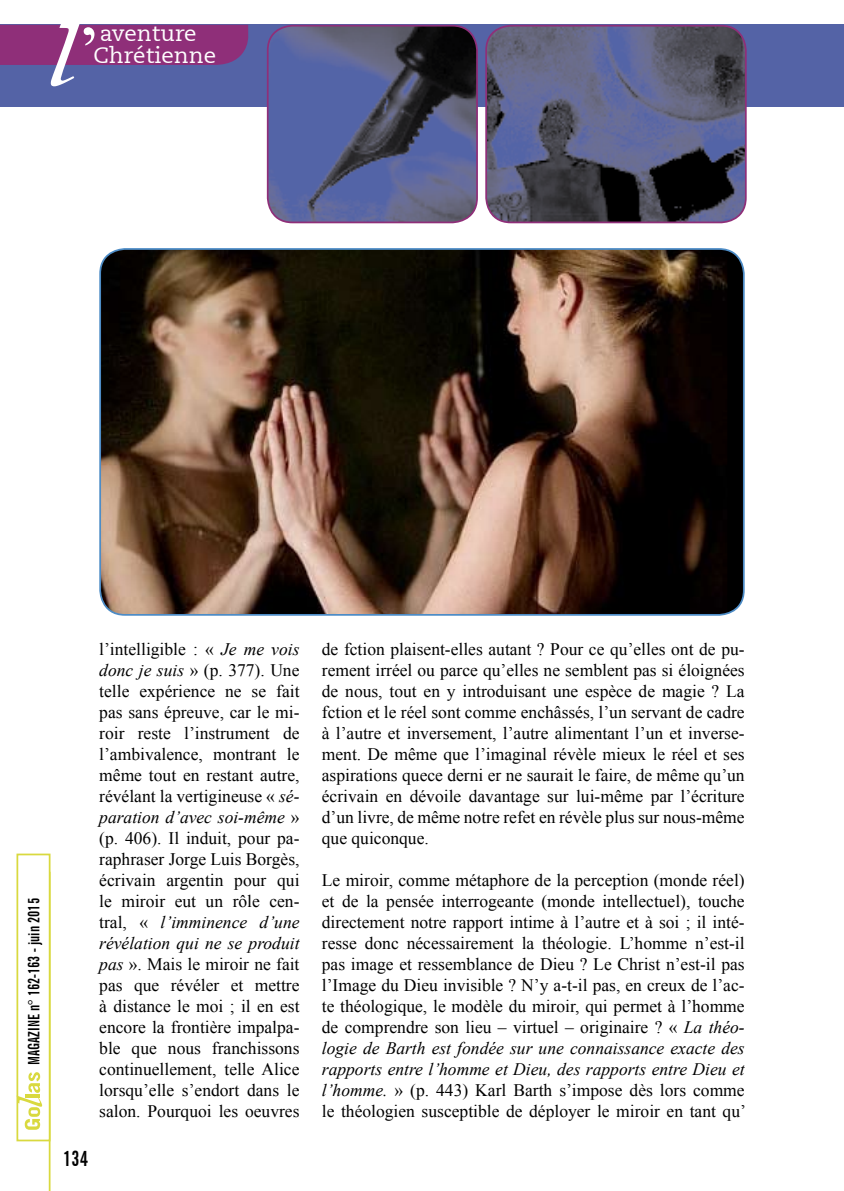
<style>
.page{position:relative;width:844px;height:1191px;background:#fff}
.page>*{position:absolute;margin:0;border:0;box-sizing:border-box;transform-origin:0 0}
.t1{font:22.4px/22.4px "PMN Caecilia 55 Roman";color:#fff}
.t2{font:700 extra-condensed 21px "News Gothic BT";color:#000}
.t3{font:17.5px/21px "Times New Roman";color:#000;text-align:justify}
.t4{font:700 extra-condensed 15.75px "News Gothic BT";color:#000}
.s1{font-style:italic}
</style>
<div class="page">
<div style="left:0;top:25px;width:843px;height:82px;background:#5463a6"></div>
<svg style="left:0;top:24px;width:248px;height:62px"></svg>
<img style="left:268px;top:26px;width:209px;height:196px">
<div style="left:267px;top:25px;width:211px;height:198px;border:2px solid #8f2f79;border-radius:25px"></div>
<img style="left:487px;top:26px;width:258px;height:196px">
<div style="left:485px;top:25px;width:261px;height:198px;border:2px solid #8f2f79;border-radius:25px"></div>
<div style="left:100px;top:249px;width:643px;height:366px;background:#000;border-radius:25px"></div>
<img style="left:101px;top:251px;width:626px;height:363px">
<div style="left:99px;top:248px;width:645px;height:368px;border:2px solid #4d8cc6;border-radius:25px"></div>
<hr style="left:49px;top:871px;width:1px;height:320px;background:#d9d93f">
<div style="left:16px;top:853px;width:34px;height:288px;background:#fff;border:2px solid #d9d93f"></div>
<svg style="left:17px;top:1072px;width:25px;height:57px"></svg>
<p class="t1" style="left:93px;top:23px;width:124px">aventure<br>Chrétienne</p>
<p class="t4" style="left:24px;top:1064px;width:168px;rotate:-90deg">Magazine n° 162-163 - juin 2015</p>
<p class="t3" style="left:99px;top:638px;width:202px">l’intelligible : « <span class="s1">Je me vois donc je suis</span> » (p. 377). Une telle expérience ne se fait pas sans épreuve, car le mi&shy;roir reste l’instrument de l’ambivalence, montrant le même tout en restant autre, révélant la vertigineuse « <span class="s1">sé&shy;paration d’avec soi-même</span> » (p. 406). Il induit, pour pa&shy;raphraser Jorge Luis Borgès, écrivain argentin pour qui le miroir eut un rôle cen&shy;tral, « <span class="s1">l’imminence d’une révélation qui ne se produit pas</span> ». Mais le miroir ne fait pas que révéler et mettre à distance le moi ; il en est encore la frontière impalpa&shy;ble que nous franchissons continuellement, telle Alice lorsqu’elle s’endort dans le salon. Pourquoi les oeuvres</p>
<p class="t3" style="left:322px;top:638px;width:424px">de fction plaisent-elles autant ? Pour ce qu’elles ont de pu&shy;rement irréel ou parce qu’elles ne semblent pas si éloignées de nous, tout en y introduisant une espèce de magie ? La fction et le réel sont comme enchâssés, l’un servant de cadre à l’autre et inversement, l’autre alimentant l’un et inverse&shy;ment. De même que l’imaginal révèle mieux le réel et ses aspirations quece derni er ne saurait le faire, de même qu’un écrivain en dévoile davantage sur lui-même par l’écriture d’un livre, de même notre refet en révèle plus sur nous-même que quiconque.</p>
<p class="t3" style="left:322px;top:869px;width:425px">Le miroir, comme métaphore de la perception (monde réel) et de la pensée interrogeante (monde intellectuel), touche directement notre rapport intime à l’autre et à soi ; il inté&shy;resse donc nécessairement la théologie. L’homme n’est-il pas image et ressemblance de Dieu ? Le Christ n’est-il pas l’Image du Dieu invisible ? N’y a-t-il pas, en creux de l’ac&shy;te théologique, le modèle du miroir, qui permet à l’homme de comprendre son lieu – virtuel – originaire ? « <span class="s1">La théo&shy;logie de Barth est fondée sur une connaissance exacte des rapports entre l’homme et Dieu, des rapports entre Dieu et l’homme.</span> » (p. 443) Karl Barth s’impose dès lors comme le théologien susceptible de déployer le miroir en tant qu’</p>
<p class="t2" style="left:63px;top:1145px;width:27px">134</p>
</div>
